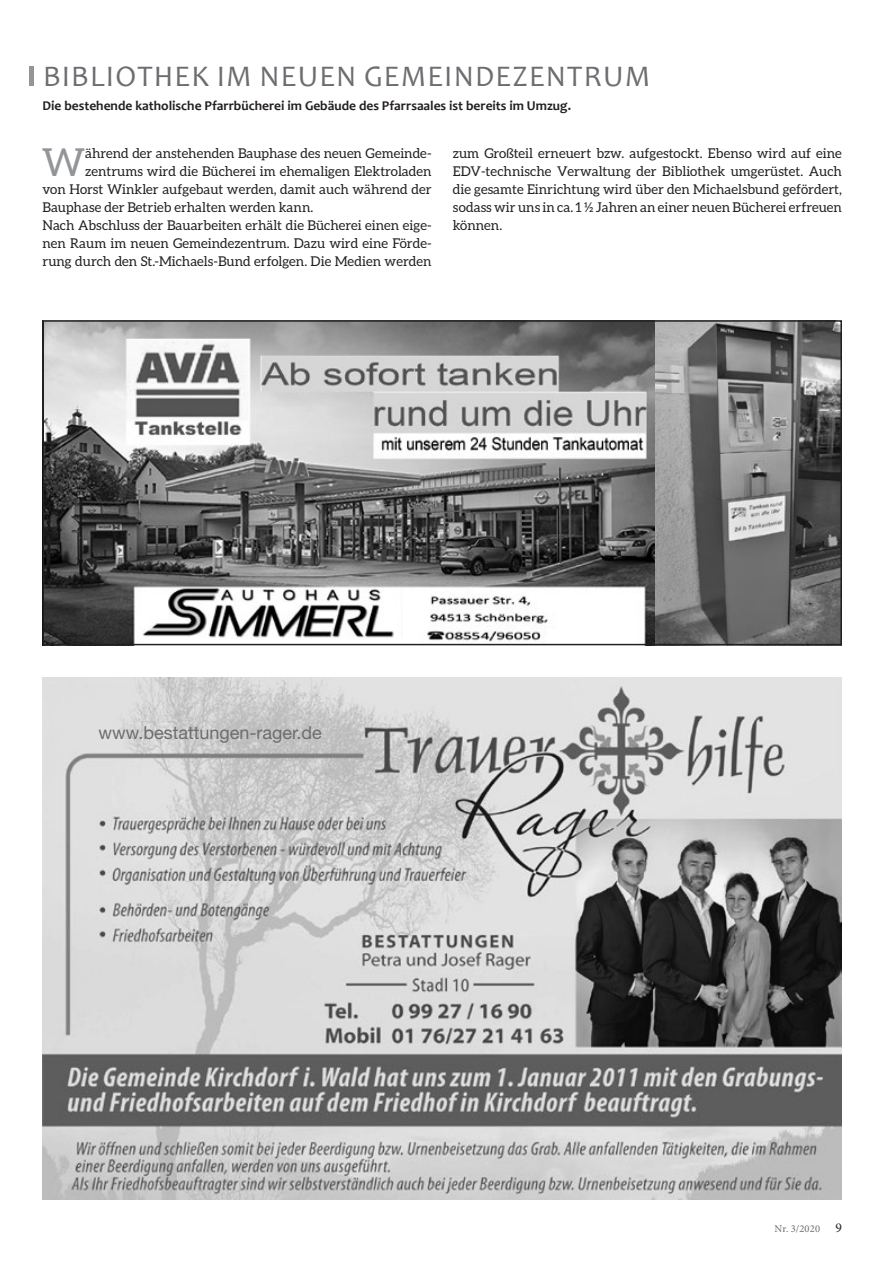
<style>
.page{position:relative;width:893px;height:1263px;background:#fff}
.page>*{position:absolute;margin:0;border:0;box-sizing:border-box;transform-origin:0 0}
.t1{font:38.55px "Aleo";color:#939598}
.t2{font:30px "Candara";letter-spacing:.04em;color:#6c6d70}
.t3{font:18px "Helvetica Neue LT Std";color:#6c6d70}
.t4{font:13.5px/18px "Aleo";color:#231f20;text-align:justify}
.t5{font:700 13.5px "Candara";color:#231f20}
.t6{font:10.5px "Minion Pro";letter-spacing:.02em;color:#6c6d70}
.s1{font-size:13.5px;color:#231f20}
</style>
<div class="page">
<hr style="left:30px;top:66px;width:4px;height:20px;background:#939598">
<svg style="left:45px;top:322px;width:795px;height:321px;background:#8b8b8b"></svg>
<img style="left:43px;top:677px;width:799px;height:522px">
<h2 class="t2" style="left:43px;top:58px;width:609px">BIBLIOTHEK IM NEUEN GEMEINDEZENTRUM</h2>
<p class="t5" style="left:43px;top:98px;width:530px">Die bestehende katholische Pfarrbücherei im Gebäude des Pfarrsaales ist bereits im Umzug.</p>
<h1 class="t1" style="left:42px;top:141px;width:45px">W</h1>
<p class="t4" style="left:85px;top:144px;width:348px">ährend der anstehenden Bauphase des neuen Gemeinde-</p>
<p class="t4" style="left:85px;top:162px;width:348px">zentrums wird die Bücherei im ehemaligen Elektroladen</p>
<p class="t4" style="left:43px;top:180px;width:391px">von Horst Winkler aufgebaut werden, damit auch während der</p>
<p class="t4" style="left:43px;top:198px;width:272px">Bauphase der Betrieb erhalten werden kann.</p>
<p class="t4" style="left:43px;top:216px;width:391px">Nach Abschluss der Bauarbeiten erhält die Bücherei einen eige-</p>
<p class="t4" style="left:43px;top:234px;width:391px">nen Raum im neuen Gemeindezentrum. Dazu wird eine Förde-</p>
<p class="t4" style="left:43px;top:252px;width:391px">rung durch den St.-Michaels-Bund erfolgen. Die Medien werden</p>
<p class="t4" style="left:453px;top:144px;width:391px">zum Großteil erneuert bzw. aufgestockt. Ebenso wird auf eine EDV-technische Verwaltung der Bibliothek umgerüstet. Auch die gesamte Einrichtung wird über den Michaelsbund gefördert, sodass wir uns in ca. 1 ½ Jahren an einer neuen Bücherei erfreuen können.</p>
<h3 class="t3" style="left:99px;top:722px;width:225px">www.bestattungen-rager.de</h3>
<p class="t6" style="left:775px;top:1222px;width:69px">Nr. 3/2020 <span class="s1">9</span></p>
</div>
